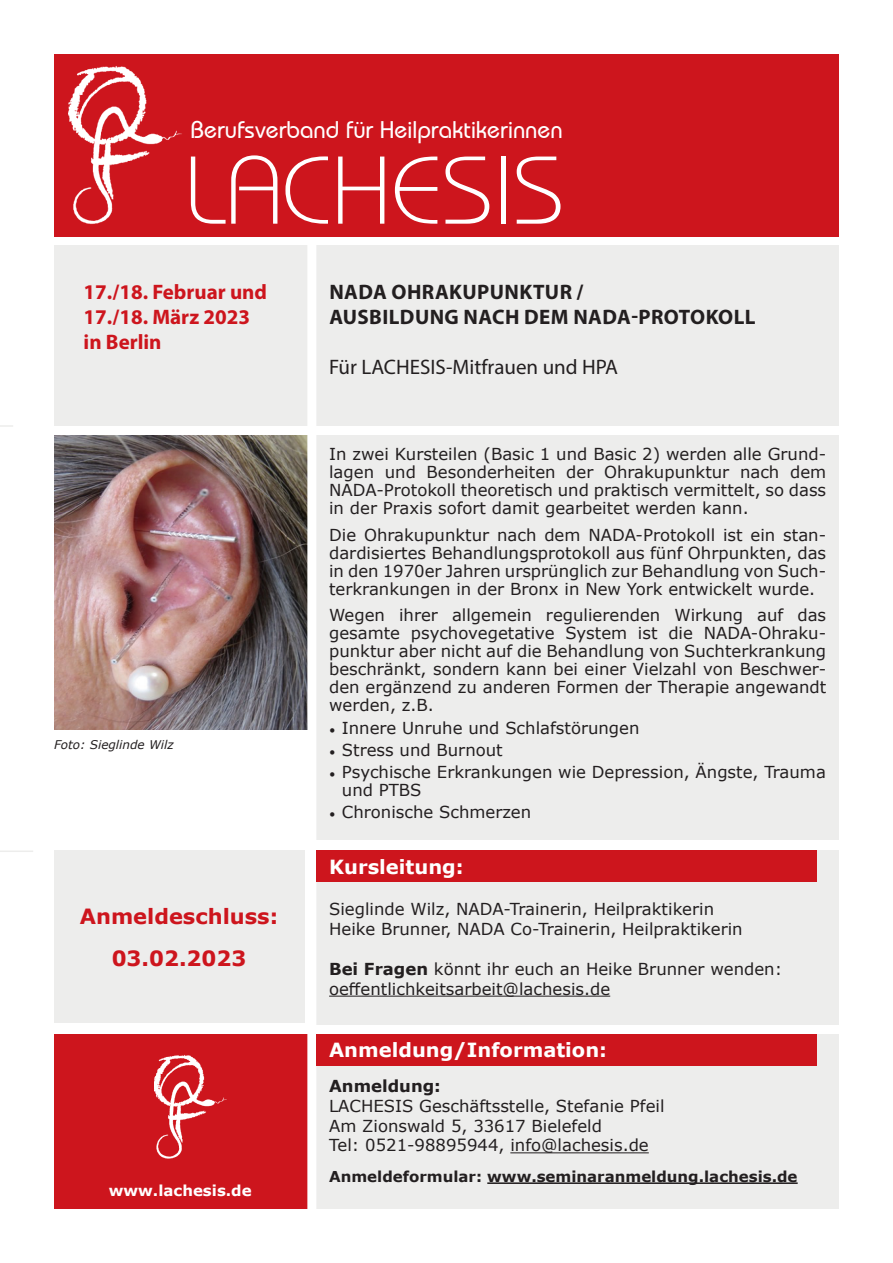
<style>
.page{position:relative;width:893px;height:1263px;background:#fff}
.page>*{position:absolute;margin:0;border:0;box-sizing:border-box;transform-origin:0 0}
.t1{font:300 96px "Bauhaus IT Cby BT";color:#fff;scale:1.04 1}
.t2{font:500 24px "Bauhaus IT Cby BT";color:#fff}
.t3{font:700 21px/25.2px "Myriad Pro";letter-spacing:.02em;color:#231f20}
.t4{font:700 21px/25.2px "Myriad Pro";color:#cd151d}
.t5{font:21px "Myriad Pro";color:#231f20}
.t6{font:700 21px/42.2px "Verdana";color:#cd151d;text-align:center}
.t7{font:700 19.5px "Verdana";color:#fff}
.t8{font:16.5px/18px "Verdana";color:#231f20}
.t9{font:700 16.5px "Verdana";color:#231f20}
.t10{font:700 15px "Verdana";color:#231f20}
.t11{font:700 15px "Verdana";color:#fff}
.t12{font:italic 12px "Verdana";color:#231f20}
.s1{font-family:"Minion Pro"}
.s2{font-weight:700}
</style>
<div class="page">
<div style="left:54px;top:1034px;width:253px;height:175px;background:#cd151d"></div>
<div style="left:316px;top:435px;width:523px;height:404px;background:#ededec"></div>
<div style="left:316px;top:245px;width:523px;height:180px;background:#ededec"></div>
<div style="left:54px;top:245px;width:253px;height:180px;background:#ededec"></div>
<img style="left:54px;top:435px;width:253px;height:294px">
<div style="left:316px;top:1034px;width:523px;height:175px;background:#ededec"></div>
<hr style="left:510px;top:1152px;width:139px;height:1px;background:#231f20">
<hr style="left:487px;top:1182px;width:311px;height:2px;background:#231f20">
<div style="left:316px;top:850px;width:523px;height:175px;background:#ededec"></div>
<hr style="left:329px;top:996px;width:281px;height:1px;background:#231f20">
<svg style="left:0;top:425px;width:13px;height:2px"></svg>
<hr style="left:0;top:850px;width:33px;height:2px;background:#ededec">
<div style="left:54px;top:850px;width:250px;height:173px;background:#ededec"></div>
<div style="left:316px;top:1034px;width:501px;height:32px;background:#cd151d"></div>
<div style="left:316px;top:850px;width:501px;height:32px;background:#cd151d"></div>
<div style="left:54px;top:54px;width:785px;height:182px;background:#cd151d"></div>
<img style="left:154px;top:1055px;width:73px;height:104px">
<img style="left:69px;top:66px;width:113px;height:158px">
<h2 class="t2" style="left:190px;top:115px;width:374px">Berufsverband für Heilpraktikerinnen</h2>
<h1 class="t1" style="left:184px;top:131px;width:367px">LACHESIS</h1>
<p class="t4" style="left:84px;top:278px;width:185px">17./18. FEBRUAR UND<br>17./18. MÄRZ 2023<br>IN BERLIN</p>
<p class="t12" style="left:54px;top:736px;width:121px">Foto: Sieglinde Wilz</p>
<p class="t6" style="left:80px;top:894px;width:200px">Anmeldeschluss:<br>03.02.2023</p>
<p class="t11" style="left:109px;top:1180px;width:144px">www.lachesis.de</p>
<p class="t3" style="left:329px;top:278px;width:428px">NADA OHRAKUPUNKTUR /<br>AUSBILDUNG NACH DEM NADA-PROTOKOLL</p>
<p class="t5" style="left:329px;top:354px;width:291px">Für LACHESIS-Mitfrauen und HPA</p>
<p class="t8" style="left:329px;top:445px;width:499px;text-align:justify">In zwei Kursteilen (Basic 1 und Basic 2) werden alle Grund&shy;lagen und Besonderheiten der Ohrakupunktur nach dem NADA-Protokoll theoretisch und praktisch vermittelt, so dass in der Praxis sofort damit gearbeitet werden kann.</p>
<p class="t8" style="left:329px;top:525px;width:499px;text-align:justify">Die Ohrakupunktur nach dem NADA-Protokoll ist ein stan&shy;dardisiertes Behandlungsprotokoll aus fünf Ohrpunkten, das in den 1970er Jahren ursprünglich zur Behandlung von Such&shy;terkrankungen in der Bronx in New York entwickelt wurde.</p>
<p class="t8" style="left:329px;top:606px;width:499px;text-align:justify">Wegen ihrer allgemein regulierenden Wirkung auf das gesamte psychovegetative System ist die NADA-Ohraku&shy;punktur aber nicht auf die Behandlung von Suchterkrankung beschränkt, sondern kann bei einer Vielzahl von Beschwer&shy;den ergänzend zu anderen Formen der Therapie angewandt werden, z.B.</p>
<p class="t8" style="left:329px;top:718px;width:312px"><span class="s1">•</span> Innere Unruhe und Schlafstörungen</p>
<p class="t8" style="left:329px;top:740px;width:175px"><span class="s1">•</span> Stress und Burnout</p>
<p class="t8" style="left:342px;top:763px;width:486px;text-indent:-13px"><span class="s1">•</span> Psychische Erkrankungen wie Depression, Ängste, Trauma und PTBS</p>
<p class="t8" style="left:329px;top:803px;width:204px"><span class="s1">•</span> Chronische Schmerzen</p>
<p class="t7" style="left:329px;top:853px;width:136px">Kursleitung:</p>
<p class="t8" style="left:329px;top:899px;width:415px;line-height:19.8px">Sieglinde Wilz, NADA-Trainerin, Heilpraktikerin<br>Heike Brunner, NADA Co-Trainerin, Heilpraktikerin</p>
<p class="t8" style="left:329px;top:959px;width:455px;line-height:19.8px"><span class="s2">Bei Fragen</span> könnt ihr euch an Heike Brunner wenden: oeffentlichkeitsarbeit@lachesis.de</p>
<p class="t7" style="left:329px;top:1036px;width:279px">Anmeldung/Information:</p>
<p class="t9" style="left:329px;top:1074px;width:113px">Anmeldung:</p>
<p class="t8" style="left:329px;top:1096px;width:337px;line-height:19.8px">LACHESIS Geschäftsstelle, Stefanie Pfeil<br>Am Zionswald 5, 33617 Bielefeld<br>Tel: 0521-98895944, info@lachesis.de</p>
<p class="t10" style="left:329px;top:1166px;width:470px">Anmeldeformular: www.seminaranmeldung.lachesis.de</p>
</div>
